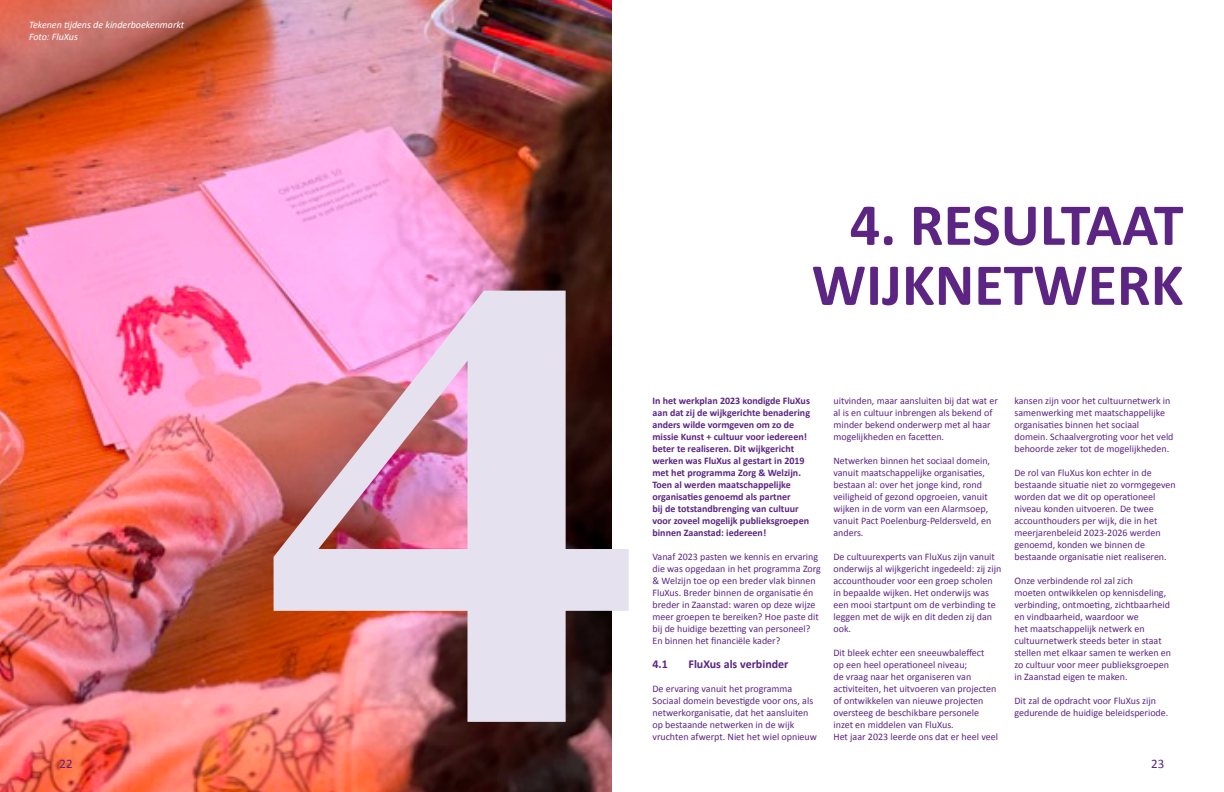
<style>
.page{position:relative;width:1224px;height:792px;background:#fff}
.page>*{position:absolute;margin:0;border:0;box-sizing:border-box;transform-origin:0 0}
.Body_-_kop_3{font:700 600px "Georgia";color:#e6e1ef}
.Body_-_kop_1{font:700 60px/60px "Calibri";color:#5c2483;text-align:right}
.t1{font:13px "Calibri";color:#5c2483}
.Body_-_kop_2{font:700 12px "Calibri";color:#5c2483}
.Body_-_regular{font:10px/12px "Calibri";color:#5c2483}
.Body_-_regular-2{font:700 10px/12px "Calibri";color:#5c2483}
.Body_-_regular-3{font:italic 10px/12px "Calibri";color:#fff}
</style>
<div class="page">
<img style="left:0;top:0;width:612px;height:792px">
<p class="Body_-_regular-3" style="left:29px;top:18px;width:157px">Tekenen tijdens de kinderboekenmarkt<br>Foto: FluXus</p>
<h3 class="t1" style="left:60px;top:754px;width:15px">22</h3>
<p class="Body_-_kop_3" style="left:259px;top:-46px;width:391px">4</p>
<p class="Body_-_kop_1" style="left:812px;top:193px;width:373px">4. RESULTAAT<br>WIJKNETWERK</p>
<p class="Body_-_regular-2" style="left:652px;top:394px;width:159px">In het werkplan 2023 kondigde FluXus aan dat zij de wijkgerichte benadering anders wilde vormgeven om zo de missie Kunst + cultuur voor iedereen! beter te realiseren. Dit wijkgericht werken was FluXus al gestart in 2019 met het programma Zorg &amp; Welzijn.<br>Toen al werden maatschappelijke organisaties genoemd als partner<br>bij de totstandbrenging van cultuur voor zoveel mogelijk publieksgroepen binnen Zaanstad: iedereen!</p>
<p class="Body_-_regular" style="left:652px;top:550px;width:170px">Vanaf 2023 pasten we kennis en ervaring die was opgedaan in het programma Zorg &amp; Welzijn toe op een breder vlak binnen FluXus. Breder binnen de organisatie én breder in Zaanstad: waren op deze wijze meer groepen te bereiken? Hoe paste dit bij de huidige bezetting van personeel?<br>En binnen het financiële kader?</p>
<p class="Body_-_kop_2" style="left:652px;top:655px;width:17px">4.1</p>
<p class="Body_-_kop_2" style="left:688px;top:655px;width:102px">FluXus als verbinder</p>
<p class="Body_-_regular" style="left:652px;top:682px;width:166px">De ervaring vanuit het programma Sociaal domein bevestigde voor ons, als netwerkorganisatie, dat het aansluiten op bestaande netwerken in de wijk vruchten afwerpt. Niet het wiel opnieuw</p>
<p class="Body_-_regular" style="left:834px;top:394px;width:166px">uitvinden, maar aansluiten bij dat wat er al is en cultuur inbrengen als bekend of minder bekend onderwerp met al haar mogelijkheden en facetten.</p>
<p class="Body_-_regular" style="left:834px;top:454px;width:159px">Netwerken binnen het sociaal domein, vanuit maatschappelijke organisaties, bestaan al: over het jonge kind, rond veiligheid of gezond opgroeien, vanuit wijken in de vorm van een Alarmsoep, vanuit Pact Poelenburg-Peldersveld, en anders.</p>
<p class="Body_-_regular" style="left:834px;top:550px;width:170px">De cultuurexperts van FluXus zijn vanuit onderwijs al wijkgericht ingedeeld: zij zijn accounthouder voor een groep scholen in bepaalde wijken. Het onderwijs was een mooi startpunt om de verbinding te leggen met de wijk en dit deden zij dan ook.</p>
<p class="Body_-_regular" style="left:834px;top:646px;width:164px">Dit bleek echter een sneeuwbaleffect op een heel operationeel niveau;<br>de vraag naar het organiseren van activiteiten, het uitvoeren van projecten of ontwikkelen van nieuwe projecten oversteeg de beschikbare personele inzet en middelen van FluXus.</p>
<p class="Body_-_regular" style="left:834px;top:730px;width:166px">Het jaar 2023 leerde ons dat er heel veel</p>
<p class="Body_-_regular" style="left:1014px;top:394px;width:161px">kansen zijn voor het cultuurnetwerk in samenwerking met maatschappelijke organisaties binnen het sociaal domein. Schaalvergroting voor het veld behoorde zeker tot de mogelijkheden.</p>
<p class="Body_-_regular" style="left:1014px;top:466px;width:163px">De rol van FluXus kon echter in de bestaande situatie niet zo vormgegeven worden dat we dit op operationeel niveau konden uitvoeren. De twee accounthouders per wijk, die in het meerjarenbeleid 2023-2026 werden genoemd, konden we binnen de bestaande organisatie niet realiseren.</p>
<p class="Body_-_regular" style="left:1014px;top:574px;width:158px">Onze verbindende rol zal zich<br>moeten ontwikkelen op kennisdeling, verbinding, ontmoeting, zichtbaarheid en vindbaarheid, waardoor we<br>het maatschappelijk netwerk en cultuurnetwerk steeds beter in staat stellen met elkaar samen te werken en zo cultuur voor meer publieksgroepen in Zaanstad eigen te maken.</p>
<p class="Body_-_regular" style="left:1014px;top:694px;width:155px">Dit zal de opdracht voor FluXus zijn gedurende de huidige beleidsperiode.</p>
<h3 class="t1" style="left:1151px;top:754px;width:15px">23</h3>
</div>
